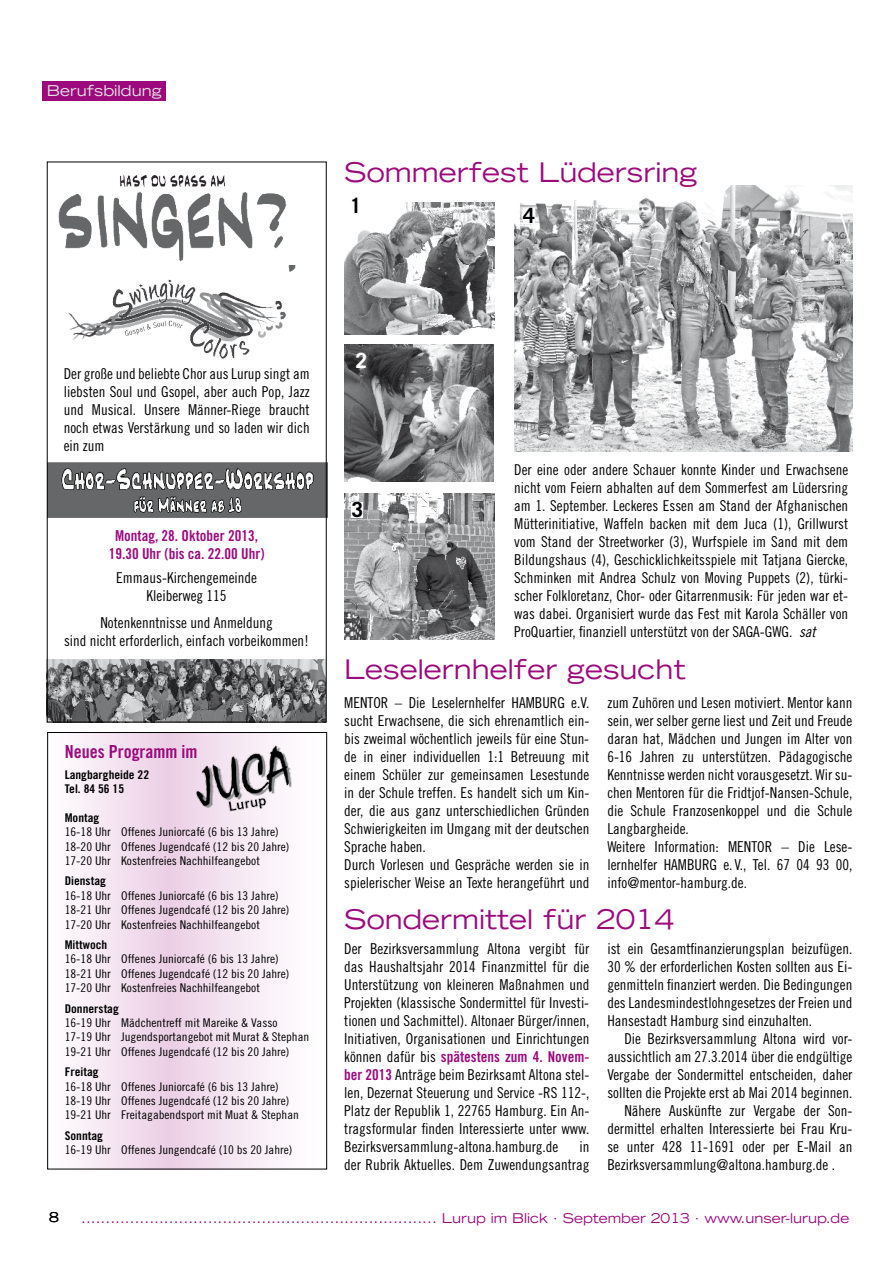
<style>
.page{position:relative;width:893px;height:1263px;background:#fff}
.page>*{position:absolute;margin:0;border:0;box-sizing:border-box;transform-origin:0 0}
.t1{font:expanded 27px "Trade Gothic LH";color:#9c0a7d}
.t2{font:700 21px "Trade Gothic";color:#000}
.t3{font:700 21px "Trade Gothic";color:#fff}
.t4{font:18px "Trade Gothic Bold Cond Twenty";color:#9c0a7d}
.t5{font:15px/18px "Trade Gothic Cond Eighteen";color:#000;text-align:justify}
.t6{font:15px/18px "Trade Gothic Bold Cond Twenty";color:#9c0a7d;text-align:center}
.t7{font:expanded 15px "Trade Gothic LH";color:#e3e4e4}
.t8{font:expanded 13.5px "Trade Gothic LH";color:#9c0a7d}
.t9{font:expanded 13.5px "Trade Gothic LH";color:#000}
.t10{font:12px/14.4px "Trade Gothic Cond Eighteen";color:#000;scale:1.08 1}
.t11{font:12px/14.4px "Trade Gothic Bold Cond Twenty";color:#000;scale:1.08 1}
.s1{font-family:"Trade Gothic Cond Eighteen Obl"}
.s2{font-family:"Trade Gothic Cond Eighteen";color:#000}
.s3{font-family:"Trade Gothic Bold Cond Twenty";color:#9c0a7d}
</style>
<div class="page">
<svg style="left:75px;top:734px;width:203px;height:433px"></svg>
<div style="left:47px;top:732px;width:280px;height:437px;border:1px solid #000"></div>
<div style="left:43px;top:81px;width:123px;height:20px;background:#9c0a7d"></div>
<img style="left:58px;top:175px;width:238px;height:91px">
<img style="left:49px;top:462px;width:276px;height:56px">
<img style="left:49px;top:659px;width:276px;height:61px">
<img style="left:68px;top:266px;width:227px;height:93px">
<img style="left:514px;top:186px;width:338px;height:265px">
<img style="left:192px;top:742px;width:100px;height:73px">
<img style="left:344px;top:202px;width:151px;height:133px">
<img style="left:344px;top:345px;width:150px;height:137px">
<img style="left:344px;top:494px;width:151px;height:145px">
<div style="left:523px;top:208px;width:12px;height:15px;background:#fff"></div>
<div style="left:351px;top:502px;width:12px;height:15px;background:#fff"></div>
<p class="t7" style="left:47px;top:81px;width:117px">Berufsbildung</p>
<h1 class="t1" style="left:344px;top:154px;width:355px">Sommerfest Lüdersring</h1>
<h2 class="t2" style="left:350px;top:193px;width:13px">1</h2>
<h2 class="t2" style="left:523px;top:203px;width:13px">4</h2>
<p class="t5" style="left:64px;top:364px;width:247px">Der große und beliebte Chor aus Lurup singt am liebsten Soul und Gsopel, aber auch Pop, Jazz und Musical. Unsere Männer-Riege braucht noch etwas Verstärkung und so laden wir dich ein zum</p>
<p class="t6" style="left:109px;top:526px;width:157px">Montag, 28. Oktober 2013,<br>19.30 Uhr (bis ca. 22.00 Uhr)</p>
<p class="t5" style="left:116px;top:568px;width:142px;text-align:center">Emmaus-Kirchengemeinde<br>Kleiberweg 115</p>
<p class="t5" style="left:64px;top:613px;width:247px;text-align:center">Notenkenntnisse und Anmeldung<br>sind nicht erforderlich, einfach vorbeikommen!</p>
<p class="t4" style="left:65px;top:741px;width:134px">Neues Programm im</p>
<p class="t11" style="left:65px;top:767px;width:80px">Langbargheide 22<br>Tel. 84 56 15</p>
<p class="t11" style="left:65px;top:810px;width:34px">Montag</p>
<p class="t10" style="left:65px;top:825px;width:210px">16-18 Uhr Offenes Juniorcafé (6 bis 13 Jahre)<br>18-20 Uhr Offenes Jugendcafé (12 bis 20 Jahre)<br>17-20 Uhr Kostenfreies Nachhilfeangebot</p>
<p class="t11" style="left:65px;top:874px;width:40px">Dienstag</p>
<p class="t10" style="left:65px;top:888px;width:210px">16-18 Uhr Offenes Juniorcafé (6 bis 13 Jahre)<br>18-21 Uhr Offenes Jugendcafé (12 bis 20 Jahre)<br>17-20 Uhr Kostenfreies Nachhilfeangebot</p>
<p class="t11" style="left:65px;top:937px;width:41px">Mittwoch</p>
<p class="t10" style="left:65px;top:952px;width:210px">16-18 Uhr Offenes Juniorcafé (6 bis 13 Jahre)<br>18-21 Uhr Offenes Jugendcafé (12 bis 20 Jahre)<br>17-20 Uhr Kostenfreies Nachhilfeangebot</p>
<p class="t11" style="left:65px;top:1001px;width:52px">Donnerstag</p>
<p class="t10" style="left:65px;top:1015px;width:228px">16-19 Uhr Mädchentreff mit Mareike &amp; Vasso<br>17-19 Uhr Jugendsportangebot mit Murat &amp; Stephan<br>19-21 Uhr Offenes Jugendcafé (12 bis 20 Jahre)</p>
<p class="t11" style="left:65px;top:1065px;width:33px">Freitag</p>
<p class="t10" style="left:65px;top:1079px;width:218px">16-18 Uhr Offenes Juniorcafé (6 bis 13 Jahre)<br>18-19 Uhr Offenes Jugendcafé (12 bis 20 Jahre)<br>19-21 Uhr Freitagabendsport mit Muat &amp; Stephan</p>
<p class="t11" style="left:65px;top:1128px;width:37px">Sonntag</p>
<p class="t10" style="left:65px;top:1143px;width:212px">16-19 Uhr Offenes Jungendcafé (10 bs 20 Jahre)</p>
<h2 class="t3" style="left:356px;top:348px;width:13px">2</h2>
<h2 class="t2" style="left:351px;top:497px;width:13px">3</h2>
<p class="t5" style="left:514px;top:461px;width:336px">Der eine oder andere Schauer konnte Kinder und Erwachsene nicht vom Feiern abhalten auf dem Sommerfest am Lüdersring am 1. September. Leckeres Essen am Stand der Afghanischen Mütterinitiative, Waffeln backen mit dem Juca (1), Grillwurst vom Stand der Streetworker (3), Wurfspiele im Sand mit dem Bildungshaus (4), Geschicklichkeitsspiele mit Tatjana Giercke, Schminken mit Andrea Schulz von Moving Puppets (2), türki&shy;scher Folkloretanz, Chor- oder Gitarrenmusik: Für jeden war et&shy;was dabei. Organisiert wurde das Fest mit Karola Schäller von ProQuartier, finanziell unterstützt von der SAGA-GWG. <span class="s1">sat</span></p>
<h1 class="t1" style="left:344px;top:652px;width:343px">Leselernhelfer gesucht</h1>
<p class="t5" style="left:344px;top:693px;width:247px;text-align:left">MENTOR – Die Leselernhelfer HAMBURG e.V. sucht Erwachsene, die sich ehrenamtlich ein&shy;bis zweimal wöchentlich jeweils für eine Stun&shy;de in einer individuellen 1:1 Betreuung mit einem Schüler zur gemeinsamen Lesestunde in der Schule treffen. Es handelt sich um Kin&shy;der, die aus ganz unterschiedlichen Gründen Schwierigkeiten im Umgang mit der deutschen Sprache haben.<br>Durch Vorlesen und Gespräche werden sie in spielerischer Weise an Texte herangeführt und</p>
<p class="t5" style="left:607px;top:693px;width:247px;text-align:left">zum Zuhören und Lesen motiviert. Mentor kann sein, wer selber gerne liest und Zeit und Freude daran hat, Mädchen und Jungen im Alter von 6-16 Jahren zu unterstützen. Pädagogische Kenntnisse werden nicht vorausgesetzt. Wir su&shy;chen Mentoren für die Fridtjof-Nansen-Schule, die Schule Franzosenkoppel und die Schule Langbargheide.<br>Weitere Information: MENTOR – Die Lese&shy;lernhelfer HAMBURG e. V., Tel. 67 04 93 00, info@mentor-hamburg.de.</p>
<h1 class="t1" style="left:344px;top:901px;width:331px">Sondermittel für 2014</h1>
<p class="t5" style="left:344px;top:939px;width:247px">Der Bezirksversammlung Altona vergibt für das Haushaltsjahr 2014 Finanzmittel für die Unterstützung von kleineren Maßnahmen und Projekten (klassische Sondermittel für Investi&shy;tionen und Sachmittel). Altonaer Bürger/innen, Initiativen, Organisationen und Einrichtungen</p>
<p class="t6" style="left:344px;top:1048px;width:247px"><span class="s2">können dafür bis</span> spätestens zum 4. Novem-</p>
<p class="t5" style="left:344px;top:1065px;width:247px"><span class="s3">ber 2013</span> Anträge beim Bezirksamt Altona stel&shy;len, Dezernat Steuerung und Service -RS 112-, Platz der Republik 1, 22765 Hamburg. Ein An&shy;tragsformular finden Interessierte unter www.<br>Bezirksversammlung-altona.hamburg.de</p>
<p class="t5" style="left:344px;top:1137px;width:247px;text-align:right">in<br>der Rubrik Aktuelles. Dem Zuwendungsantrag</p>
<p class="t5" style="left:607px;top:939px;width:247px">ist ein Gesamtfinanzierungsplan beizufügen.<br>30 % der erforderlichen Kosten sollten aus Ei&shy;genmitteln finanziert werden. Die Bedingungen des Landesmindestlohngesetzes der Freien und Hansestadt Hamburg sind einzuhalten.</p>
<p class="t5" style="left:624px;top:1029px;width:230px">Die Bezirksversammlung Altona wird vor-</p>
<p class="t5" style="left:607px;top:1047px;width:247px">aussichtlich am 27.3.2014 über die endgültige</p>
<p class="t5" style="left:607px;top:1065px;width:247px">Vergabe der Sondermittel entscheiden, daher</p>
<p class="t5" style="left:607px;top:1083px;width:247px">sollten die Projekte erst ab Mai 2014 beginnen.</p>
<p class="t5" style="left:624px;top:1101px;width:230px">Nähere Auskünfte zur Vergabe der Son-</p>
<p class="t5" style="left:607px;top:1119px;width:247px">dermittel erhalten Interessierte bei Frau Kru-</p>
<p class="t5" style="left:607px;top:1137px;width:247px">se unter 428 11-1691 oder per E-Mail an</p>
<p class="t5" style="left:607px;top:1155px;width:229px">Bezirksversammlung@altona.hamburg.de .</p>
<p class="t9" style="left:49px;top:1209px;width:11px">8</p>
<p class="t8" style="left:81px;top:1209px;width:6px">.........................................................................</p>
<p class="t8" style="left:442px;top:1209px;width:409px">Lurup im Blick · September 2013 · www. unser-lurup. de</p>
</div>
